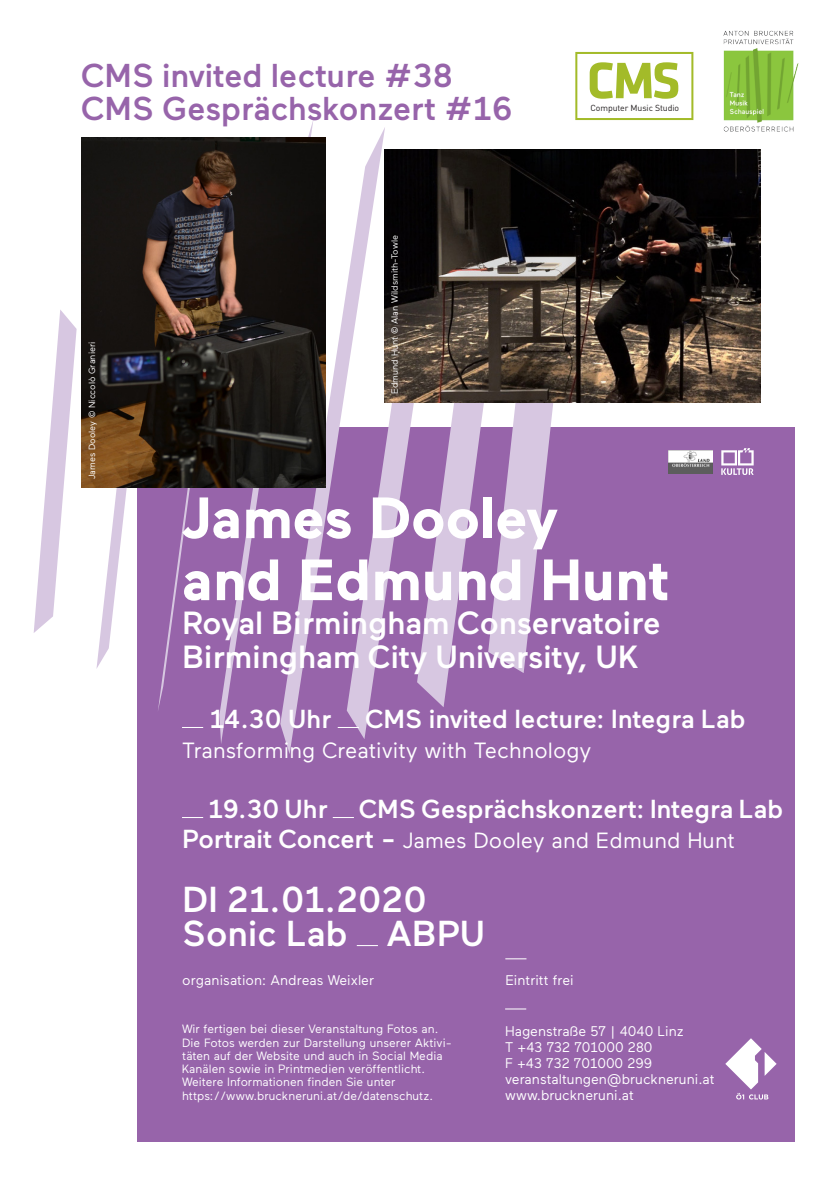
<style>
.page{position:relative;width:840px;height:1191px;background:#fff}
.page>*{position:absolute;margin:0;border:0;box-sizing:border-box;transform-origin:0 0}
.Titel{font:700 58px "Maax";color:#fff}
.Datum_Ort{font:500 36px "Maax";color:#fff}
.Untertitel{font:500 33px "Maax";color:#9764aa}
.Datum_Ort-2{font:500 32px "Maax";color:#fff}
.Datum_Ort-3{font:500 26px "Maax";color:#fff}
.Datum_Ort-4{font:22px "Maax";color:#fff}
.Zusatzinformation{font:14px/16px "Maax";letter-spacing:-.005em;color:#fff}
.Zusatzinformation-2{font:12px/13.2px "Maax";color:#fff}
.Copyright{font:9px "Maax";color:#fff}
.t1{font:8.6px "DIN";letter-spacing:-.01em;color:#231f20}
.s1{font-weight:500;font-size:26px}
.s2{font-weight:500;font-size:28px}
</style>
<div class="page">
<div style="left:136px;top:427px;width:658px;height:714px;background:#9764aa"></div>
<svg style="left:725px;top:1038px;width:51px;height:61px"></svg>
<svg style="left:446px;top:402px;width:113px;height:286px"></svg>
<svg style="left:385px;top:402px;width:61px;height:305px"></svg>
<svg style="left:286px;top:127px;width:99px;height:627px"></svg>
<svg style="left:219px;top:121px;width:94px;height:623px"></svg>
<svg style="left:158px;top:487px;width:74px;height:225px"></svg>
<svg style="left:96px;top:487px;width:56px;height:182px"></svg>
<svg style="left:34px;top:310px;width:43px;height:323px"></svg>
<img style="left:384px;top:149px;width:375px;height:253px">
<svg style="left:721px;top:448px;width:32px;height:27px"></svg>
<img style="left:668px;top:450px;width:44px;height:24px">
<svg style="left:505px;top:1008px;width:21px;height:1px"></svg>
<svg style="left:505px;top:958px;width:21px;height:1px"></svg>
<svg style="left:182px;top:727px;width:21px;height:1px"></svg>
<svg style="left:337px;top:727px;width:21px;height:1px"></svg>
<svg style="left:182px;top:817px;width:21px;height:1px"></svg>
<svg style="left:332px;top:817px;width:22px;height:1px"></svg>
<svg style="left:356px;top:945px;width:22px;height:1px"></svg>
<img style="left:723px;top:30px;width:76px;height:102px">
<svg style="left:575px;top:52px;width:118px;height:68px"></svg>
<img style="left:81px;top:138px;width:245px;height:349px">
<p class="Untertitel" style="left:81px;top:58px;width:373px">CMS invited lecture #38</p>
<p class="Untertitel" style="left:81px;top:91px;width:432px">CMS Gesprächskonzert #16</p>
<p class="t1" style="left:590px;top:102px;width:90px">Computer Music Studio</p>
<p class="Copyright" style="left:87px;top:479px;width:139px;rotate:-90deg">James Dooley © Niccolò Granieri</p>
<p class="Copyright" style="left:389px;top:394px;width:160px;rotate:-90deg">Edmund Hunt © Alan Wildsmith-Towle</p>
<p class="Titel" style="left:182px;top:486px;width:377px">James Dooley</p>
<p class="Titel" style="left:182px;top:548px;width:489px">and Edmund Hunt</p>
<p class="Datum_Ort-2" style="left:182px;top:606px;width:480px">Royal Birmingham Conservatoire</p>
<p class="Datum_Ort-2" style="left:182px;top:640px;width:458px">Birmingham City University, UK</p>
<p class="Datum_Ort-3" style="left:209px;top:705px;width:123px">14.30 Uhr</p>
<p class="Datum_Ort-3" style="left:365px;top:705px;width:381px">CMS invited lecture: Integra Lab</p>
<p class="Datum_Ort-4" style="left:182px;top:738px;width:410px">Transforming Creativity with Technology</p>
<p class="Datum_Ort-3" style="left:208px;top:795px;width:576px">19.30 Uhr CMS Gesprächskonzert: Integra Lab</p>
<p class="Datum_Ort-4" style="left:182px;top:828px;width:554px"><span class="s1">Portrait Concert</span> <span class="s2">-</span> James Dooley and Edmund Hunt</p>
<p class="Datum_Ort" style="left:182px;top:880px;width:246px">DI 21.01.2020</p>
<p class="Datum_Ort" style="left:182px;top:914px;width:304px">Sonic Lab ABPU</p>
<p class="Zusatzinformation" style="left:182px;top:972px;width:193px">organisation: Andreas Weixler</p>
<p class="Zusatzinformation" style="left:505px;top:972px;width:70px">Eintritt frei</p>
<p class="Zusatzinformation-2" style="left:182px;top:1022px;width:257px">Wir fertigen bei dieser Veranstaltung Fotos an.</p>
<p class="Zusatzinformation-2" style="left:182px;top:1036px;width:271px">Die Fotos werden zur Darstellung unserer Aktivi&shy;täten auf der Website und auch in Social Media<br>Kanälen sowie in Printmedien veröffentlicht.</p>
<p class="Zusatzinformation-2" style="left:182px;top:1075px;width:252px">Weitere Informationen finden Sie unter https://www.bruckneruni.at/de/datenschutz.</p>
<p class="Zusatzinformation" style="left:505px;top:1022px;width:180px">Hagenstraße 57 | 4040 Linz</p>
<p class="Zusatzinformation" style="left:505px;top:1038px;width:149px">T +43 732 701000 280<br>F +43 732 701000 299</p>
<p class="Zusatzinformation" style="left:505px;top:1070px;width:211px">veranstaltungen@bruckneruni.at www.bruckneruni.at</p>
</div>
